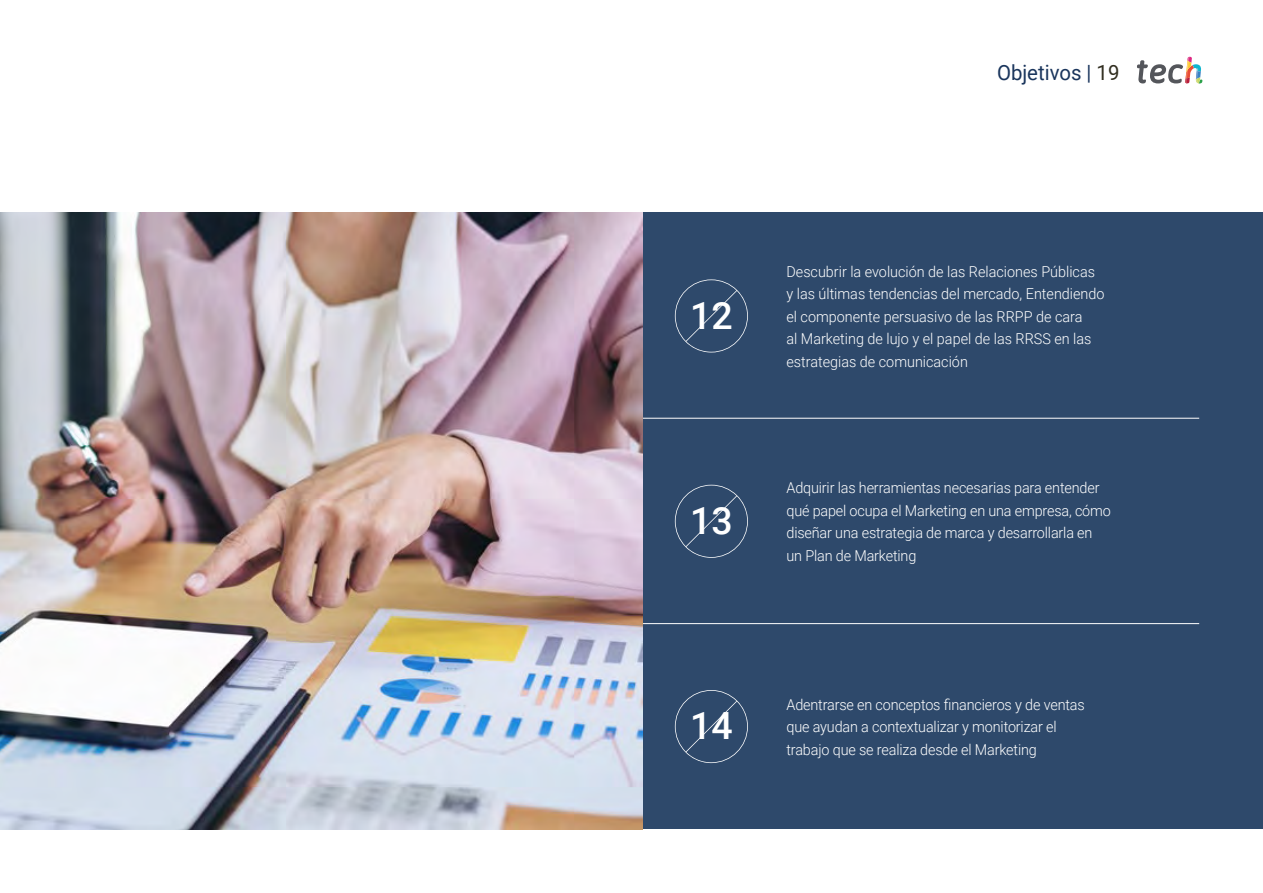
<style>
.page{position:relative;width:1263px;height:893px;background:#fff}
.page>*{position:absolute;margin:0;border:0;box-sizing:border-box;transform-origin:0 0}
.t1{font:500 37.5px "Roboto";color:#fff}
.t2{font:21px "Roboto";color:#1a355c}
.t3{font:300 15px/22.5px "Roboto";letter-spacing:-.01em;color:#fff;scale:.96 1}
.s1{color:#312e20}
</style>
<div class="page">
<div style="left:642px;top:213px;width:621px;height:616px;background:#2e496b"></div>
<svg style="left:675px;top:279px;width:73px;height:73px"></svg>
<svg style="left:675px;top:485px;width:73px;height:73px"></svg>
<svg style="left:675px;top:690px;width:73px;height:73px"></svg>
<hr style="left:0;top:418px;width:1199px;height:1px;background:#fff">
<hr style="left:0;top:623px;width:1199px;height:1px;background:#fff">
<img style="left:0;top:213px;width:642px;height:616px">
<svg style="left:1137px;top:57px;width:65px;height:27px"></svg>
<h2 class="t2" style="left:997px;top:57px;width:124px">Objetivos | <span class="s1">19</span></h2>
<h1 class="t1" style="left:690px;top:289px;width:44px">12</h1>
<h1 class="t1" style="left:690px;top:494px;width:44px">13</h1>
<h1 class="t1" style="left:690px;top:700px;width:44px">14</h1>
<p class="t3" style="left:786px;top:259px;width:333px">Descubrir la evolución de las Relaciones Públicas y las últimas tendencias del mercado, Entendiendo el componente persuasivo de las RRPP de cara<br>al Marketing de lujo y el papel de las RRSS en las estrategias de comunicación</p>
<p class="t3" style="left:786px;top:476px;width:339px">Adquirir las herramientas necesarias para entender qué papel ocupa el Marketing en una empresa, cómo diseñar una estrategia de marca y desarrollarla en un Plan de Marketing</p>
<p class="t3" style="left:786px;top:692px;width:312px">Adentrarse en conceptos financieros y de ventas que ayudan a contextualizar y monitorizar el trabajo que se realiza desde el Marketing</p>
</div>
